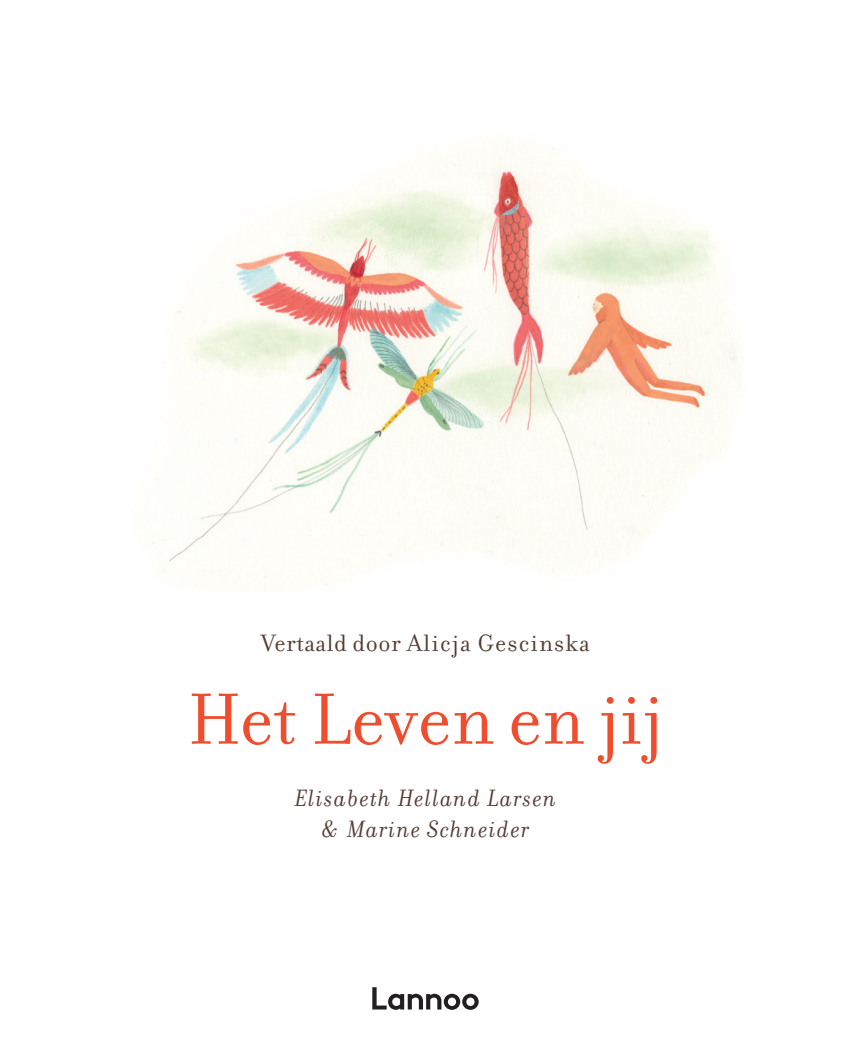
<style>
.page{position:relative;width:851px;height:1063px;background:#fff}
.page>*{position:absolute;margin:0;border:0;box-sizing:border-box;transform-origin:0 0}
.t1{font:78px "Filosofia OT";color:#ef4d2f}
.t2{font:italic 25.5px/30.6px "Filosofia OT";letter-spacing:.05em;color:#563d34;text-align:center}
.t3{font:25.5px "Filosofia OT";letter-spacing:.05em;color:#563d34}
</style>
<div class="page">
<img style="left:152px;top:144px;width:588px;height:443px">
<svg style="left:372px;top:987px;width:106px;height:23px"></svg>
<p class="t3" style="left:261px;top:629px;width:330px">Vertaald door Alicja Gescinska</p>
<h1 class="t1" style="left:188px;top:676px;width:477px">Het Leven en jij</h1>
<p class="t2" style="left:294px;top:784px;width:263px">Elisabeth Helland Larsen &amp; Marine Schneider</p>
</div>
